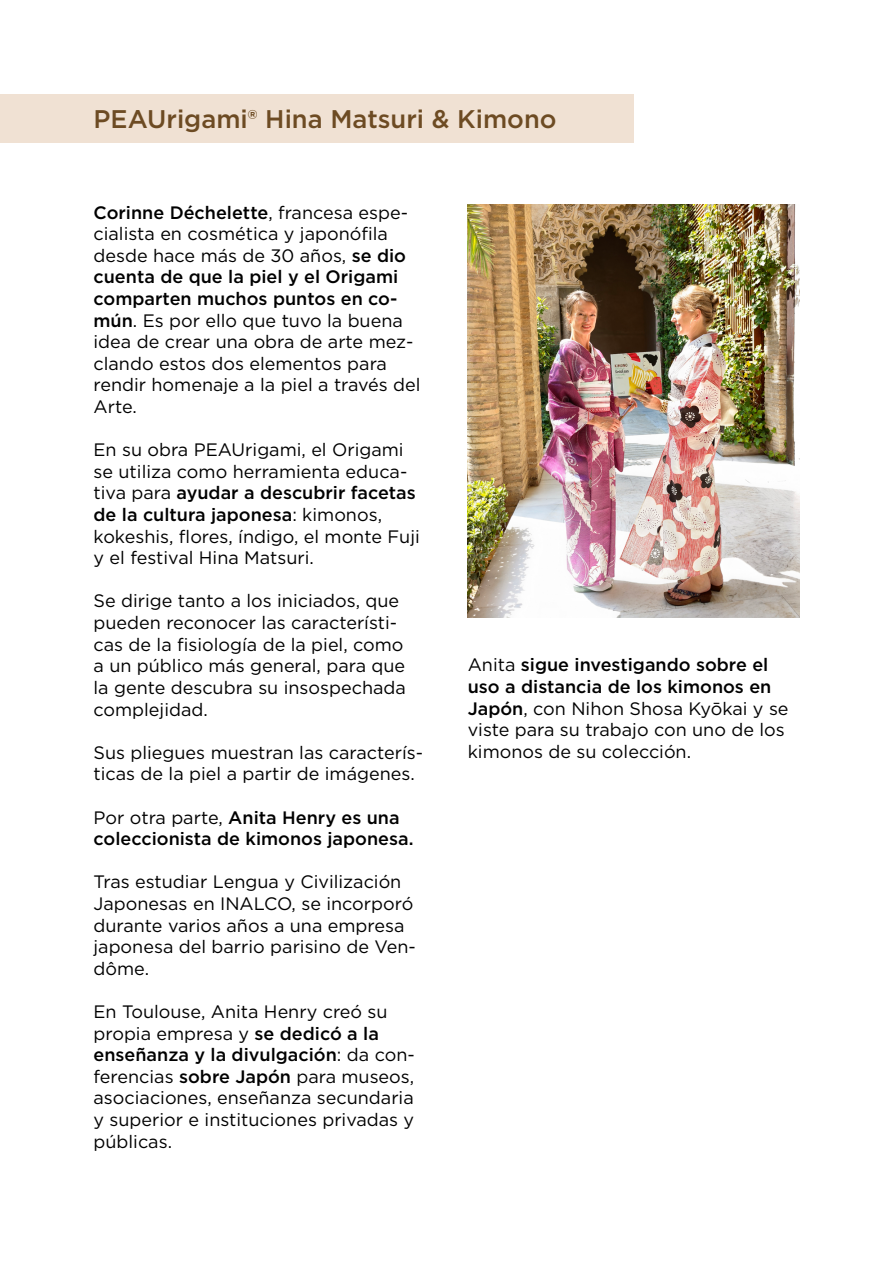
<style>
.page{position:relative;width:893px;height:1263px;background:#fff}
.page>*{position:absolute;margin:0;border:0;box-sizing:border-box;transform-origin:0 0}
.t1{font:500 25.5px "Gotham";color:#6d4b23}
.t2{font:18px/21.6px "Gotham";color:#000}
.t3{font:500 18px/21.6px "Gotham";color:#000}
.s1{font-weight:500}
.s2{font-weight:400}
</style>
<div class="page">
<div style="left:0;top:94px;width:634px;height:48px;background:#f0e1d3"></div>
<img style="left:468px;top:204px;width:331px;height:413px">
<h1 class="t1" style="left:94px;top:102px;width:465px">PEAUrigami® Hina Matsuri &amp; Kimono</h1>
<p class="t2" style="left:94px;top:201px;width:328px"><span class="s1">Corinne Déchelette</span>, francesa espe&shy;cialista en cosmética y japonófila desde hace más de 30 años, <span class="s1">se dio cuenta de que la piel y el Origami comparten muchos puntos en co&shy;mún</span>. Es por ello que tuvo la buena idea de crear una obra de arte mez&shy;clando estos dos elementos para rendir homenaje a la piel a través del<br>Arte.</p>
<p class="t2" style="left:94px;top:439px;width:328px">En su obra PEAUrigami, el Origami se utiliza como herramienta educa&shy;tiva para <span class="s1">ayudar a descubrir facetas de la cultura japonesa</span>: kimonos, kokeshis, flores, índigo, el monte Fuji y el festival Hina Matsuri.</p>
<p class="t2" style="left:94px;top:590px;width:314px">Se dirige tanto a los iniciados, que pueden reconocer las característi&shy;cas de la fisiología de la piel, como a un público más general, para que la gente descubra su insospechada complejidad.</p>
<p class="t2" style="left:94px;top:741px;width:331px">Sus pliegues muestran las caracterís&shy;ticas de la piel a partir de imágenes.</p>
<p class="t3" style="left:94px;top:806px;width:321px"><span class="s2">Por otra parte,</span> Anita Henry es una coleccionista de kimonos japonesa.</p>
<p class="t2" style="left:94px;top:871px;width:324px">Tras estudiar Lengua y Civilización<br>Japonesas en INALCO, se incorporó durante varios años a una empresa japonesa del barrio parisino de Ven&shy;dôme.</p>
<p class="t2" style="left:94px;top:1000px;width:323px">En Toulouse, Anita Henry creó su propia empresa y <span class="s1">se dedicó a la enseñanza y la divulgación</span>: da con&shy;ferencias <span class="s1">sobre Japón</span> para museos, asociaciones, enseñanza secundaria y superior e instituciones privadas y públicas.</p>
<p class="t2" style="left:468px;top:654px;width:322px">Anita <span class="s1">sigue investigando sobre el uso a distancia de los kimonos en<br>Japón</span>, con Nihon Shosa Kyōkai y se viste para su trabajo con uno de los kimonos de su colección.</p>
</div>
